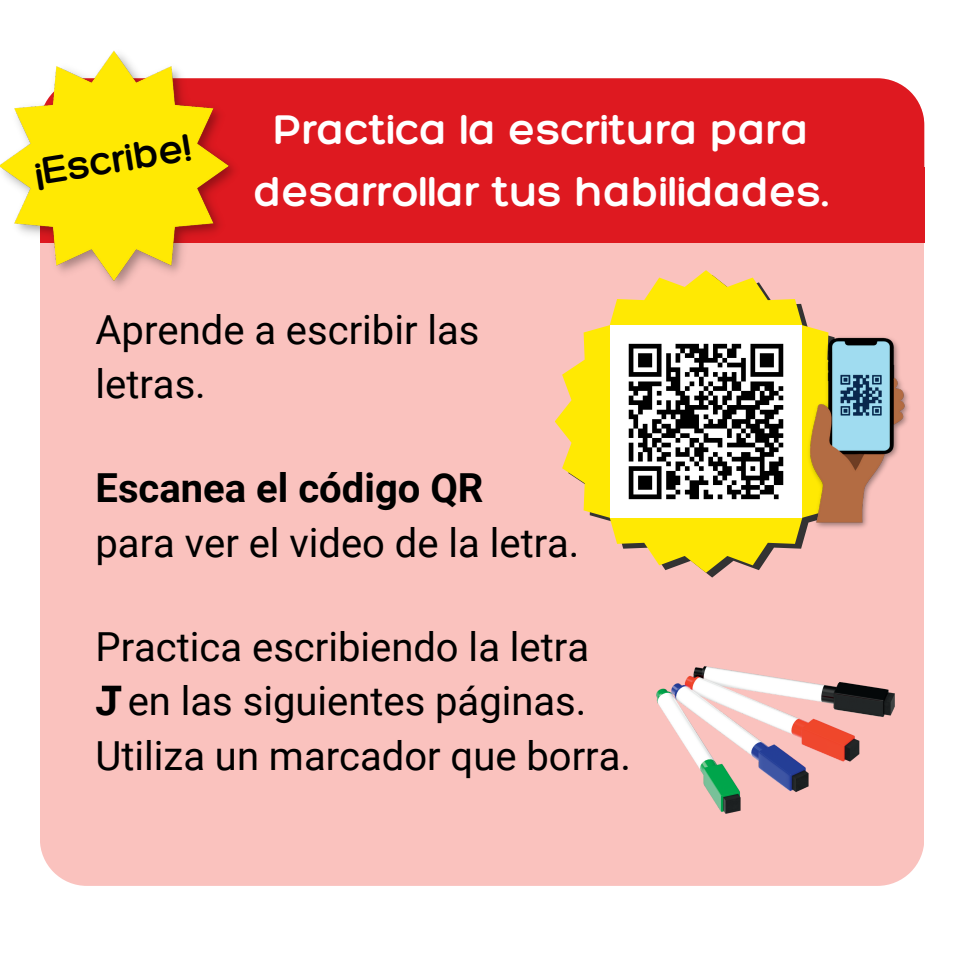
<style>
.page{position:relative;width:968px;height:968px;background:#fff}
.page>*{position:absolute;margin:0;border:0;box-sizing:border-box;transform-origin:0 0}
.t1{font:300 45px/62px "Hero";color:#fff;text-align:center}
.t2{font:300 41.25px "Hero";color:#000}
.t3{font:40px/54.5px "Roboto";color:#000}
.t4{font:700 40px "Roboto";color:#000}
.s1{font-weight:700}
</style>
<div class="page">
<div style="left:40px;top:243px;width:883px;height:642px;background:#fac2be"></div>
<div style="left:102px;top:685px;width:19px;height:6px;background:#000"></div>
<div style="left:241px;top:78px;width:683px;height:89px;background:#de1920"></div>
<div style="left:40px;top:167px;width:884px;height:76px;background:#de1920"></div>
<img style="left:0;top:50px;width:241px;height:244px">
<div style="left:561px;top:275px;width:302px;height:302px;background:#fac2be"></div>
<svg style="left:554px;top:270px;width:303px;height:302px;background:#f6d161"></svg>
<img style="left:610px;top:326px;width:191px;height:191px">
<img style="left:805px;top:326px;width:108px;height:214px">
<img style="left:656px;top:666px;width:239px;height:147px">
<p class="t2" style="left:32px;top:146px;width:160px;rotate:-9deg">¡Escrib e !</p>
<h2 class="t1" style="left:254px;top:98px;width:575px">Practica la escritura para desarrollar tus habilidades.</h2>
<p class="t3" style="left:95px;top:303px;width:385px">Aprende a escribir las letras.</p>
<p class="t4" style="left:95px;top:465px;width:389px">Escanea el código QR</p>
<p class="t3" style="left:95px;top:516px;width:485px">para ver el video de la letra.</p>
<p class="t3" style="left:95px;top:620px;width:495px">Practica escribiendo la letra</p>
<p class="t3" style="left:95px;top:674px;width:492px"><span class="s1">J</span> en las siguientes páginas.</p>
<p class="t3" style="left:95px;top:729px;width:537px">Utiliza un marcador que borra.</p>
</div>
